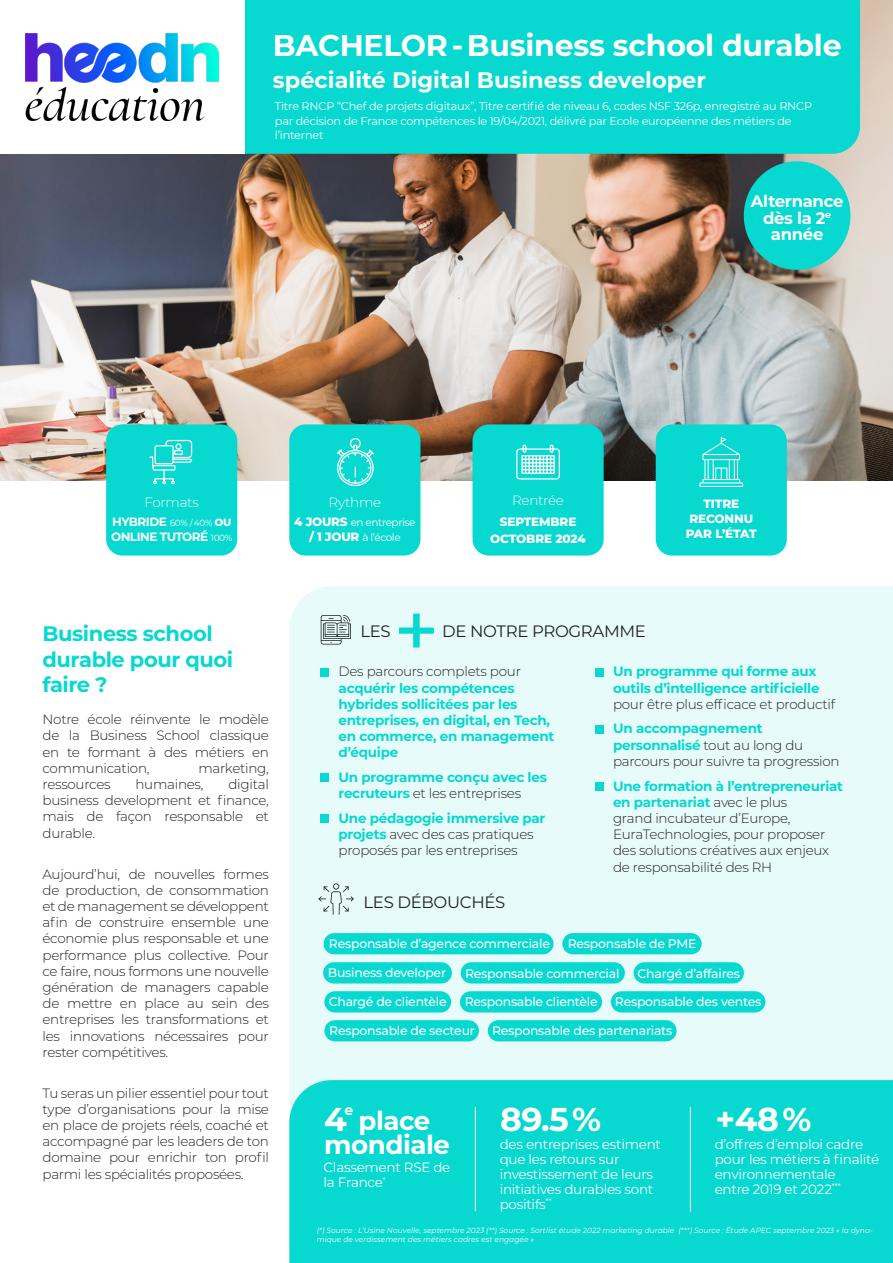
<style>
.page{position:relative;width:893px;height:1263px;background:#fff}
.page>*{position:absolute;margin:0;border:0;box-sizing:border-box;transform-origin:0 0}
.t1{font:700 33px "Montserrat";color:#fff}
.t2{font:700 30px "Montserrat";letter-spacing:-.01em;color:#fff}
.t3{font:700 26.1px/23.7px "Montserrat";letter-spacing:-.02em;color:#fff;text-align:center}
.t4{font:700 22.5px "Montserrat";color:#fff}
.t5{font:700 21px/25.2px "Montserrat";letter-spacing:-.02em;color:#07d8d0}
.t6{font:16.5px "Montserrat";letter-spacing:-.02em;color:#231f20}
.t7{font:700 16.5px/16.5px "Montserrat";letter-spacing:-.02em;color:#fff;text-align:center}
.t8{font:700 14.1px "Montserrat";color:#fff}
.t9{font:300 13.5px/16.2px "Montserrat";letter-spacing:-.02em;color:#231f20;text-align:justify}
.t10{font:700 13.5px/16.2px "Montserrat";letter-spacing:-.02em;color:#07d8d0}
.t11{font:13.5px/15px "Montserrat";letter-spacing:-.02em;color:#fff}
.t12{font:300 13.5px "Montserrat";letter-spacing:-.02em;color:#fff}
.t13{font:500 12.45px "Montserrat";letter-spacing:-.02em;color:#fff}
.t14{font:800 12px/16.5px "Montserrat";letter-spacing:-.01em;color:#fff;text-align:center}
.t15{font:700 12px/15px "Montserrat";letter-spacing:-.04em;color:#fff}
.t16{font:11.25px/14.2px "Montserrat";letter-spacing:-.02em;color:#fff}
.t17{font:10.5px/15px "Montserrat";letter-spacing:-.04em;color:#fff;text-align:center}
.t18{font:italic 7.5px/9px "Montserrat";color:#fff}
.s1{font-weight:400;font-size:9px}
.s2{font-weight:800;font-size:10.5px}
.s3{font-weight:800;font-size:12px}
.s4{font-weight:300;color:#231f20}
.s5{font-weight:700;color:#07d8d0}
</style>
<div class="page">
<div style="left:289px;top:586px;width:604px;height:494px;background:#e6fbfa"></div>
<div style="left:289px;top:1080px;width:604px;height:183px;background:#07d8d0"></div>
<img style="left:0;top:0;width:893px;height:480px">
<div style="left:244px;top:0;width:616px;height:154px;background:#07d8d0"></div>
<div style="left:0;top:0;width:244px;height:154px;background:#fff"></div>
<img style="left:26px;top:33px;width:192px;height:88px">
<div style="left:744px;top:161px;width:106px;height:109px;background:#07d8d0;border-radius:50%"></div>
<svg style="left:319px;top:883px;width:35px;height:32px"></svg>
<div style="left:324px;top:933px;width:230px;height:21px;background:#07d8d0;border-radius:11px"></div>
<div style="left:562px;top:933px;width:140px;height:21px;background:#07d8d0;border-radius:11px"></div>
<div style="left:324px;top:991px;width:127px;height:21px;background:#07d8d0;border-radius:11px"></div>
<div style="left:460px;top:991px;width:142px;height:21px;background:#07d8d0;border-radius:11px"></div>
<div style="left:611px;top:991px;width:154px;height:21px;background:#07d8d0;border-radius:11px"></div>
<div style="left:461px;top:962px;width:164px;height:21px;background:#07d8d0;border-radius:11px"></div>
<div style="left:634px;top:962px;width:110px;height:21px;background:#07d8d0;border-radius:11px"></div>
<div style="left:323px;top:962px;width:129px;height:21px;background:#07d8d0;border-radius:11px"></div>
<div style="left:324px;top:1020px;width:155px;height:21px;background:#07d8d0;border-radius:11px"></div>
<div style="left:488px;top:1020px;width:189px;height:21px;background:#07d8d0;border-radius:11px"></div>
<svg style="left:399px;top:614px;width:35px;height:33px"></svg>
<svg style="left:321px;top:615px;width:30px;height:29px"></svg>
<div style="left:321px;top:668px;width:8px;height:8px;background:#07d8d0"></div>
<div style="left:321px;top:774px;width:8px;height:8px;background:#07d8d0"></div>
<div style="left:321px;top:814px;width:8px;height:9px;background:#07d8d0"></div>
<div style="left:595px;top:668px;width:9px;height:8px;background:#07d8d0"></div>
<div style="left:595px;top:725px;width:9px;height:8px;background:#07d8d0"></div>
<div style="left:595px;top:782px;width:9px;height:8px;background:#07d8d0"></div>
<hr style="left:475px;top:1107px;width:1px;height:104px;background:#fff">
<hr style="left:690px;top:1107px;width:1px;height:104px;background:#fff">
<div style="left:106px;top:424px;width:131px;height:131px;background:#07d8d0;border-radius:16px"></div>
<div style="left:472px;top:424px;width:132px;height:131px;background:#07d8d0;border-radius:16px"></div>
<div style="left:289px;top:424px;width:131px;height:131px;background:#07d8d0;border-radius:16px"></div>
<div style="left:656px;top:424px;width:131px;height:131px;background:#07d8d0;border-radius:16px"></div>
<svg style="left:516px;top:444px;width:44px;height:36px"></svg>
<svg style="left:336px;top:438px;width:38px;height:49px"></svg>
<svg style="left:699px;top:437px;width:44px;height:50px"></svg>
<svg style="left:149px;top:439px;width:44px;height:46px"></svg>
<p class="t2" style="left:273px;top:24px;width:570px">BACHELOR - Business school durable</p>
<p class="t4" style="left:273px;top:63px;width:435px">spécialité Digital Business developer</p>
<p class="t16" style="left:275px;top:99px;width:539px">Titre RNCP “Chef de projets digitaux”, Titre certifié de niveau 6, codes NSF 326p, enregistré au RNCP par décision de France compétences le 19/04/2021, délivré par Ecole européenne des métiers de l’internet</p>
<p class="t7" style="left:751px;top:192px;width:94px">Alternance dès la 2<sup>e </sup>année</p>
<p class="t12" style="left:145px;top:493px;width:56px">Formats</p>
<p class="t15" style="left:111px;top:514px;width:123px">HYBRIDE <span class="s1">60% / 40%</span> <span class="s2">OU<br></span>ONLINE TUTORÉ <span class="s1">100%</span></p>
<p class="t12" style="left:329px;top:493px;width:54px">Rythme</p>
<p class="t17" style="left:294px;top:515px;width:123px"><span class="s3">4 JOURS</span> en entreprise <span class="s3">/ 1 JOUR</span> à l’école</p>
<p class="t12" style="left:512px;top:491px;width:53px">Rentrée</p>
<p class="t14" style="left:490px;top:513px;width:97px">SEPTEMBRE<br>OCTOBRE 2024</p>
<p class="t14" style="left:703px;top:495px;width:37px">TITRE</p>
<p class="t14" style="left:686px;top:511px;width:73px;line-height:15px">RECONNU<br>PAR L’ÉTAT</p>
<p class="t5" style="left:43px;top:620px;width:192px">Business school durable pour quoi faire ?</p>
<p class="t9" style="left:43px;top:711px;width:228px">Notre école réinvente le modèle de la Business School classique en te formant à des métiers en communication,</p>
<p class="t9" style="left:198px;top:759px;width:72px">marketing,</p>
<p class="t9" style="left:43px;top:776px;width:228px;text-indent:186px">digital business development et finance, mais de façon responsable et durable.</p>
<p class="t9" style="left:43px;top:865px;width:228px">Aujourd’hui, de nouvelles formes de production, de consommation et de management se développent afin de construire ensemble une économie plus responsable et une performance plus collective. Pour ce faire, nous formons une nouvelle génération de managers capable de mettre en place au sein des entreprises les transformations et les innovations nécessaires pour rester compétitives.</p>
<p class="t9" style="left:43px;top:1084px;width:228px">Tu seras un pilier essentiel pour tout type d’organisations pour la mise en place de projets réels, coaché et accompagné par les leaders de ton domaine pour enrichir ton profil parmi les spécialités proposées.</p>
<p class="t9" style="left:43px;top:776px;width:70px">ressources</p>
<p class="t9" style="left:135px;top:776px;width:70px">humaines,</p>
<p class="t6" style="left:360px;top:620px;width:32px">LES</p>
<p class="t6" style="left:442px;top:620px;width:205px">DE NOTRE PROGRAMME</p>
<p class="t10" style="left:339px;top:663px;width:217px"><span class="s4">Des parcours complets pour </span>acquérir les compétences hybrides sollicitées par les entreprises, en digital, en Tech, en commerce, en management d’équipe</p>
<p class="t10" style="left:339px;top:768px;width:210px">Un programme conçu avec les recruteurs <span class="s4">et les entreprises</span></p>
<p class="t9" style="left:339px;top:810px;width:208px;text-align:left"><span class="s5">Une pédagogie immersive par projets</span> avec des cas pratiques proposés par les entreprises</p>
<p class="t10" style="left:613px;top:663px;width:224px">Un programme qui forme aux outils d’intelligence artificielle <span class="s4">pour être plus efficace et productif</span></p>
<p class="t9" style="left:613px;top:720px;width:228px;text-align:left"><span class="s5">Un accompagnement personnalisé</span> tout au long du parcours pour suivre ta progression</p>
<p class="t9" style="left:613px;top:777px;width:232px;text-align:left"><span class="s5">Une formation à l’entrepreneuriat en partenariat</span> avec le plus<br>grand incubateur d’Europe,<br>EuraTechnologies, pour proposer des solutions créatives aux enjeux de responsabilité des RH</p>
<p class="t6" style="left:364px;top:891px;width:143px">LES DÉBOUCHÉS</p>
<p class="t13" style="left:329px;top:935px;width:222px">Responsable d’agence commerciale</p>
<p class="t13" style="left:568px;top:935px;width:130px">Responsable de PME</p>
<p class="t13" style="left:328px;top:964px;width:120px">Business developer</p>
<p class="t13" style="left:465px;top:964px;width:156px">Responsable commercial</p>
<p class="t13" style="left:637px;top:964px;width:104px">Chargé d’affaires</p>
<p class="t13" style="left:329px;top:993px;width:120px">Chargé de clientèle</p>
<p class="t13" style="left:465px;top:993px;width:135px">Responsable clientèle</p>
<p class="t13" style="left:615px;top:993px;width:148px">Responsable des ventes</p>
<p class="t13" style="left:329px;top:1022px;width:147px">Responsable de secteur</p>
<p class="t13" style="left:492px;top:1022px;width:182px">Responsable des partenariats</p>
<p class="t1" style="left:324px;top:1096px;width:24px">4</p>
<p class="t8" style="left:345px;top:1100px;width:10px">e</p>
<p class="t11" style="left:324px;top:1160px;width:128px">Classement RSE de la France<sup>*</sup></p>
<p class="t3" style="left:324px;top:1108px;width:127px">place mondiale</p>
<p class="t1" style="left:500px;top:1096px;width:102px">89.5 %</p>
<p class="t11" style="left:500px;top:1136px;width:163px">des entreprises estiment que les retours sur investissement de leurs initiatives durables sont positifs<sup>**</sup></p>
<p class="t1" style="left:716px;top:1096px;width:97px">+48 %</p>
<p class="t11" style="left:715px;top:1136px;width:166px">d’offres d’emploi cadre pour les métiers à finalité environnementale<br>entre 2019 et 2022<sup>***</sup></p>
<p class="t18" style="left:317px;top:1225px;width:558px">(*) Source : L’Usine Nouvelle, septembre 2023 (**) Source : Sortlist étude 2022 marketing durable (***) Source : Étude APEC septembre 2023 « la dyna&shy;mique de verdissement des métiers cadres est engagée »</p>
</div>
